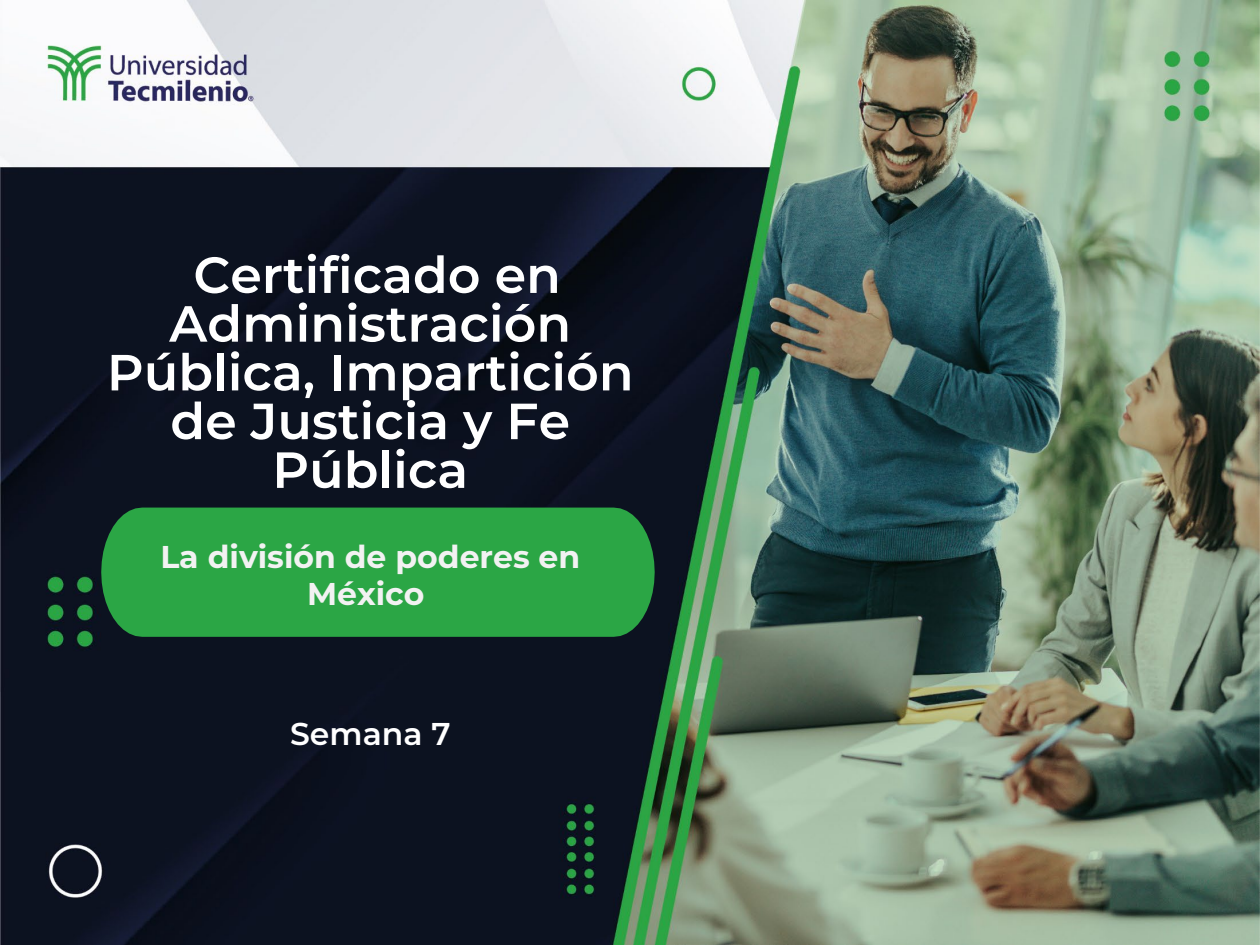
<style>
.page{position:relative;width:1260px;height:945px;background:#fff}
.page>*{position:absolute;margin:0;border:0;box-sizing:border-box;transform-origin:0 0}
.t1{font:600 50.75px/48.6px "Montserrat";color:#fff;text-align:center}
.t2{font:700 31.5px/37.8px "Montserrat";color:#f2f2f2;text-align:center}
.t3{font:600 31.5px "Montserrat";color:#fff}
</style>
<div class="page">
<img style="left:0;top:0;width:1260px;height:945px">
<div style="left:101px;top:508px;width:554px;height:129px;background:#2ba645"></div>
<h1 class="t1" style="left:107px;top:248px;width:528px">Certificado en<br>Administración<br>Pública, Impartición de Justicia y Fe<br>Pública</h1>
<p class="t2" style="left:160px;top:536px;width:421px">La división de poderes en<br>México</p>
<h1 class="t3" style="left:290px;top:712px;width:162px">Semana 7</h1>
</div>
